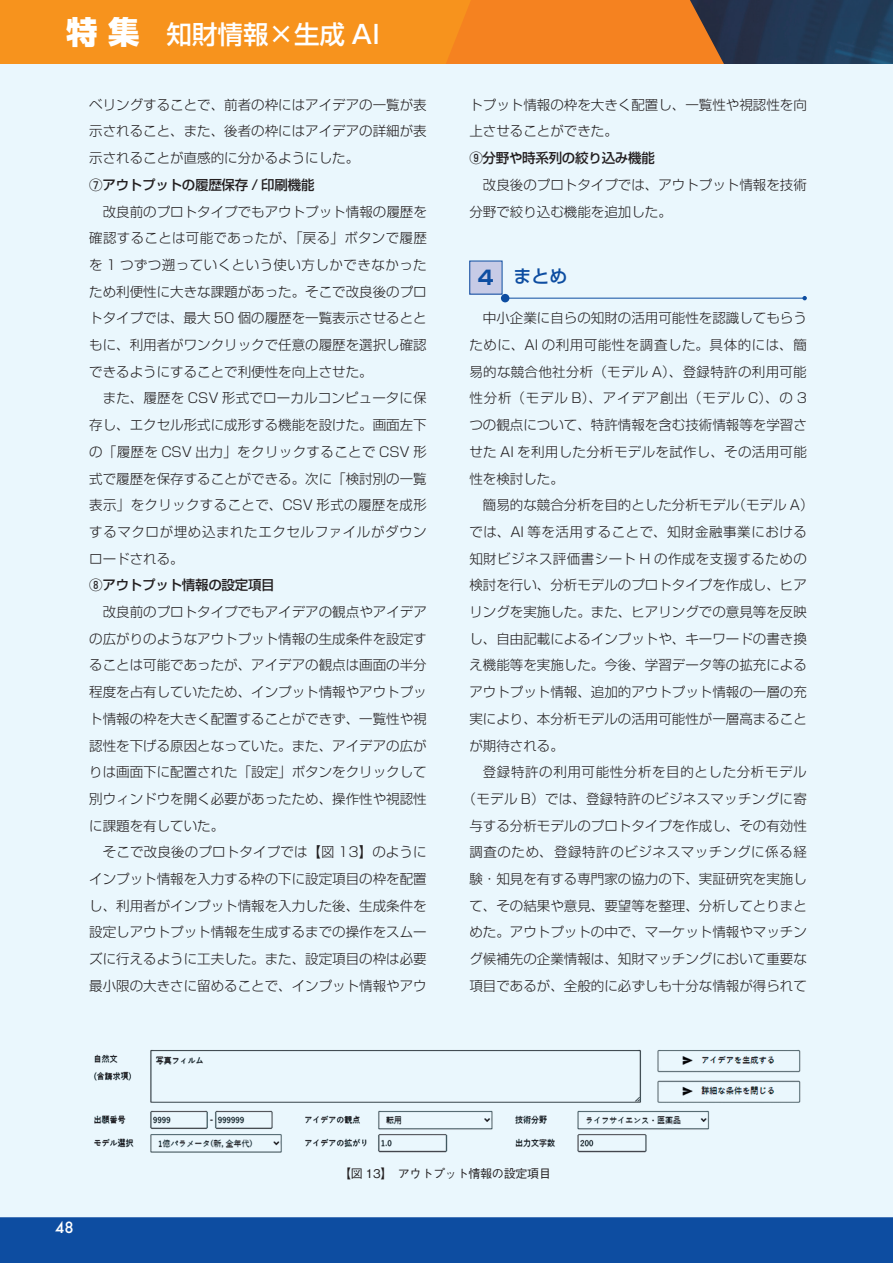
<style>
.page{position:relative;width:893px;height:1263px;background:#eaf7fd}
.page>*{position:absolute;margin:0;border:0;box-sizing:border-box;transform-origin:0 0}
.t1{font:500 25.5px "Shin Go Pr 5";color:#fff}
.本文{font:700 19.5px "Shin Go Pr 5";color:#0d4da1}
.見出し_大{font:500 18px "Shin Go Pro";color:#0d4da1}
.t2{font:500 15px "Futura";color:#fff}
.本文-2{font:300 13.5px/26.7px "Shin Go Pr 5";color:#231f20;text-align:justify}
.本文_段落下げなし{font:500 13.5px "Shin Go Pr 5";letter-spacing:-.02em;color:#231f20}
.肩書き_名前{font:500 12px "Gothic BBB Pro";letter-spacing:-.02em;color:#231f20}
.s1{font-weight:800;font-size:31.5px}
</style>
<div class="page">
<div style="left:0;top:1217px;width:893px;height:46px;background:#0d4da1"></div>
<img style="left:724px;top:0;width:169px;height:64px">
<svg style="left:476px;top:0;width:248px;height:64px;fill:#f58220"></svg>
<div style="left:0;top:0;width:476px;height:64px;background:#f7931d"></div>
<hr style="left:505px;top:298px;width:300px;height:1px;background:#0d4da1">
<div style="left:501px;top:294px;width:8px;height:8px;background:#0d4da1;border-radius:50%"></div>
<svg style="left:802px;top:296px;width:5px;height:4px"></svg>
<div style="left:470px;top:261px;width:32px;height:33px;background:#c7cbe6"></div>
<img style="left:94px;top:1049px;width:707px;height:104px">
<h1 class="t1" style="left:66px;top:14px;width:316px"><span class="s1">特 集</span> 知財情報×生成 AI</h1>
<p class="本文-2" style="left:89px;top:90px;width:339px">ベリングすることで、前者の枠にはアイデアの一覧が表示されること、また、後者の枠にはアイデアの詳細が表示されることが直感的に分かるようにした。</p>
<p class="本文_段落下げなし" style="left:89px;top:174px;width:227px">⑦アウトプットの履歴保存 / 印刷機能</p>
<p class="本文-2" style="left:89px;top:197px;width:339px;text-indent:14px">改良前のプロトタイプでもアウトプット情報の履歴を確認することは可能であったが、「戻る」ボタンで履歴を 1 つずつ遡っていくという使い方しかできなかったため利便性に大きな課題があった。そこで改良後のプロトタイプでは、最大 50 個の履歴を一覧表示させるとともに、利用者がワンクリックで任意の履歴を選択し確認できるようにすることで利便性を向上させた。</p>
<p class="本文-2" style="left:89px;top:384px;width:339px;text-indent:14px">また、履歴を CSV 形式でローカルコンピュータに保存し、エクセル形式に成形する機能を設けた。画面左下の「履歴を CSV 出力」をクリックすることで CSV 形式で履歴を保存することができる。次に「検討別の一覧表示」をクリックすることで、CSV 形式の履歴を成形するマクロが埋め込まれたエクセルファイルがダウンロードされる。</p>
<p class="本文_段落下げなし" style="left:89px;top:574px;width:187px">⑧アウトプット情報の設定項目</p>
<p class="本文-2" style="left:89px;top:597px;width:339px;text-indent:14px">改良前のプロトタイプでもアイデアの観点やアイデアの広がりのようなアウトプット情報の生成条件を設定することは可能であったが、アイデアの観点は画面の半分程度を占有していたため、インプット情報やアウトプット情報の枠を大きく配置することができず、一覧性や視認性を下げる原因となっていた。また、アイデアの広がりは画面下に配置された「設定」ボタンをクリックして別ウィンドウを開く必要があったため、操作性や視認性に課題を有していた。</p>
<p class="本文-2" style="left:89px;top:838px;width:339px;text-indent:14px">そこで改良後のプロトタイプでは【図 13】のようにインプット情報を入力する枠の下に設定項目の枠を配置し、利用者がインプット情報を入力した後、生成条件を設定しアウトプット情報を生成するまでの操作をスムーズに行えるように工夫した。また、設定項目の枠は必要最小限の大きさに留めることで、インプット情報やアウ</p>
<p class="本文-2" style="left:469px;top:90px;width:339px">トプット情報の枠を大きく配置し、一覧性や視認性を向上させることができた。</p>
<p class="本文_段落下げなし" style="left:469px;top:147px;width:187px">⑨分野や時系列の絞り込み機能</p>
<p class="本文-2" style="left:469px;top:170px;width:339px;text-indent:14px">改良後のプロトタイプでは、アウトプット情報を技術分野で絞り込む機能を追加した。</p>
<p class="本文" style="left:478px;top:262px;width:17px">4</p>
<p class="見出し_大" style="left:514px;top:261px;width:55px">まとめ</p>
<p class="本文-2" style="left:469px;top:304px;width:339px;text-indent:14px">中小企業に自らの知財の活用可能性を認識してもらうために、AI の利用可能性を調査した。具体的には、簡易的な競合他社分析（モデル A）、登録特許の利用可能性分析（モデル B）、アイデア創出（モデル C）、の 3つの観点について、特許情報を含む技術情報等を学習させた AI を利用した分析モデルを試作し、その活用可能性を検討した。</p>
<p class="本文-2" style="left:469px;top:490px;width:346px;text-align:left;text-indent:14px">簡易的な競合分析を目的とした分析モデル（モデル A）では、AI 等を活用することで、知財金融事業における知財ビジネス評価書シート H の作成を支援するための検討を行い、分析モデルのプロトタイプを作成し、ヒアリングを実施した。また、ヒアリングでの意見等を反映し、自由記載によるインプットや、キーワードの書き換え機能等を実施した。今後、学習データ等の拡充によるアウトプット情報、追加的アウトプット情報の一層の充実により、本分析モデルの活用可能性が一層高まることが期待される。</p>
<p class="本文-2" style="left:463px;top:757px;width:346px;text-align:right">登録特許の利用可能性分析を目的とした分析モデル<br>（モデル B）では、登録特許のビジネスマッチングに寄与する分析モデルのプロトタイプを作成し、その有効性調査のため、登録特許のビジネスマッチングに係る経験・知見を有する専門家の協力の下、実証研究を実施して、その結果や意見、要望等を整理、分析してとりまとめた。アウトプットの中で、マーケット情報やマッチング候補先の企業情報は、知財マッチングにおいて重要な項目であるが、全般的に必ずしも十分な情報が得られて</p>
<p class="t2" style="left:55px;top:1217px;width:20px">48</p>
<p class="肩書き_名前" style="left:339px;top:1164px;width:213px">【図 13】　アウトプット情報の設定項目</p>
</div>
